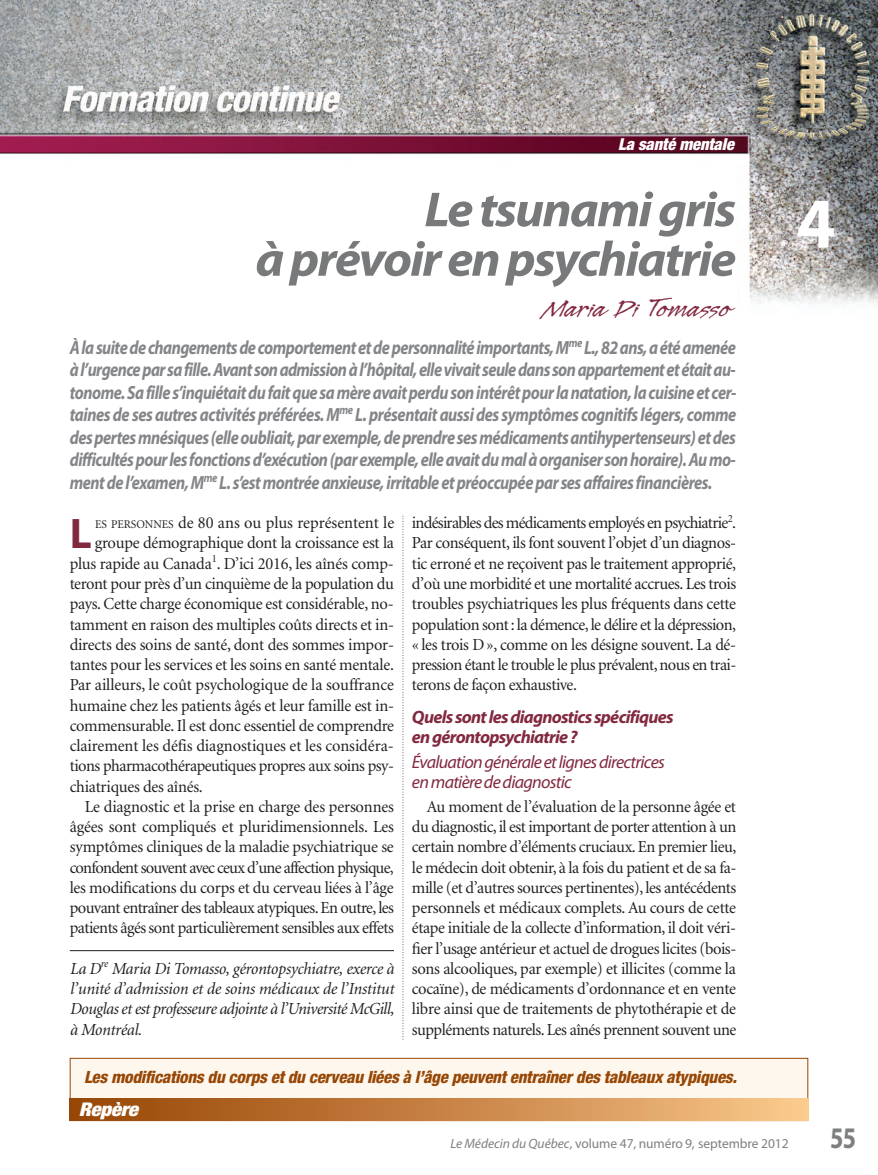
<style>
.page{position:relative;width:878px;height:1175px;background:#fff}
.page>*{position:absolute;margin:0;border:0;box-sizing:border-box;transform-origin:0 0}
.t1{font:700 72px "Myriad Pro";color:#fff}
.t2{font:italic 700 49.5px/49.5px "Myriad Pro";letter-spacing:-.035em;color:#77797b;text-align:right;scale:1.05 1}
.t3{font:700 42.9px "Myriad Pro";color:#82293f}
.t4{font:700 30px "Myriad Pro";color:#7d7f81;scale:.8 1}
.t5{font:27px "Legault Std";color:#82293f;scale:1.2 1}
.t6{font:italic 700 19.2px/22.5px "Myriad Pro";letter-spacing:-.03em;color:#838588;text-align:justify;scale:.85 1}
.t7{font:italic 900 condensed 18.9px "Helvetica Neue";letter-spacing:-.015em;color:#fff;scale:1.11 1}
.t8{font:italic 18px/20.2px "Myriad Pro";letter-spacing:-.04em;color:#82293f}
.t9{font:italic 700 18px/20.2px "Myriad Pro";letter-spacing:-.04em;color:#82293f}
.t10{font:16.8px/20.2px "Minion";letter-spacing:-.015em;color:#231f20;text-align:justify}
.t11{font:italic 16.8px/20.2px "Minion";letter-spacing:-.03em;color:#231f20;text-align:justify}
.t12{font:italic 800 condensed 16.8px "Helvetica Neue";letter-spacing:-.015em;color:#974705}
.t13{font:16.8px "Minion";letter-spacing:-.045em;color:#231f20}
.t14{font:16.8px "Minion";letter-spacing:-.035em;color:#231f20}
.t15{font:italic 900 condensed 16.5px "Helvetica Neue";letter-spacing:-.005em;color:#fff}
.t16{font:13.5px "Myriad Pro";letter-spacing:-.005em;color:#7d7f81}
.s1{font-size:11.85px}
.s2{font-style:italic}
</style>
<div class="page">
<img style="left:0;top:0;width:878px;height:304px">
<svg style="left:402px;top:516px;width:1px;height:524px"></svg>
<hr style="left:70px;top:950px;width:324px;height:1px;background:#231f20">
<div style="left:70px;top:1058px;width:737px;height:62px;background:#fef7ed"></div>
<div style="left:70px;top:1058px;width:738px;height:62px;border:1px solid #974705"></div>
<div style="left:70px;top:1098px;width:738px;height:22px;background:linear-gradient(to right,#954302,#fac68a)"></div>
<p class="t15" style="left:618px;top:138px;width:117px">La santé mentale</p>
<h2 class="t2" style="left:255px;top:189px;width:459px">Le tsunami gris<br>à prévoir en psychiatrie</h2>
<h3 class="t5" style="left:545px;top:290px;width:156px">Maria Di Tomasso</h3>
<p class="t6" style="left:70px;top:337px;width:785px">À la suite de changements de comportement et de personnalité importants, M<sup>me</sup> L., 82 ans, a été amenée à l’urgence par sa fille. Avant son admission à l’hôpital, elle vivait seule dans son appartement et était au&shy;tonome. Sa fille s’inquiétait du fait que sa mère avait perdu son intérêt pour la natation, la cuisine et cer&shy;taines de ses autres activités préférées. M<sup>me</sup> L. présentait aussi des symptômes cognitifs légers, comme des pertes mnésiques (elle oubliait, par exemple, de prendre ses médicaments antihypertenseurs) et des difficultés pour les fonctions d’exécution (par exemple, elle avait du mal à organiser son horaire). Au mo&shy;ment de l’examen, M<sup>me</sup> L. s’est montrée anxieuse, irritable et préoccupée par ses affaires financières.</p>
<p class="t10" style="left:412px;top:514px;width:326px">indésirables des médicaments employés en psychiatrie<sup>2</sup>.<br>Par conséquent, ils font souvent l’objet d’un diagnos&shy;tic erroné et ne reçoivent pas le traitement approprié, d’où une morbidité et une mortalité accrues. Les trois troubles psychiatriques les plus fréquents dans cette population sont : la démence, le délire et la dépression, « les trois D », comme on les désigne souvent. La dé&shy;pression étant le trouble le plus prévalent, nous en trai&shy;terons de façon exhaustive.</p>
<p class="t9" style="left:412px;top:708px;width:263px">Quels sont les diagnostics spécifiques en gérontopsychiatrie ?</p>
<p class="t8" style="left:412px;top:753px;width:254px">Évaluation générale et lignes directrices en matière de diagnostic</p>
<p class="t10" style="left:412px;top:797px;width:326px;text-indent:15px">Au moment de l’évaluation de la personne âgée et du diagnostic, il est important de porter attention à un certain nombre d’éléments cruciaux. En premier lieu, le médecin doit obtenir, à la fois du patient et de sa fa&shy;mille (et d’autres sources pertinentes), les antécédents personnels et médicaux complets. Au cours de cette étape initiale de la collecte d’information, il doit véri&shy;fier l’usage antérieur et actuel de drogues licites (bois&shy;sons alcooliques, par exemple) et illicites (comme la cocaïne), de médicaments d’ordonnance et en vente libre ainsi que de traitements de phytothérapie et de suppléments naturels. Les aînés prennent souvent une</p>
<h3 class="t3" style="left:70px;top:518px;width:23px">L</h3>
<p class="t10" style="left:95px;top:514px;width:301px"><span class="s1">ES PERSONNES</span> de 80 ans ou plus représentent le</p>
<p class="t10" style="left:95px;top:534px;width:301px">groupe démographique dont la croissance est la</p>
<p class="t10" style="left:70px;top:554px;width:325px">plus rapide au Canada<sup>1</sup>. D’ici 2016, les aînés comp-</p>
<p class="t10" style="left:70px;top:575px;width:325px">teront pour près d’un cinquième de la population du</p>
<p class="t10" style="left:70px;top:595px;width:325px">pays. Cette charge économique est considérable, no-</p>
<p class="t10" style="left:70px;top:615px;width:326px">tamment en raison des multiples coûts directs et in-</p>
<p class="t10" style="left:70px;top:635px;width:326px">directs des soins de santé, dont des sommes impor-</p>
<p class="t10" style="left:70px;top:656px;width:326px">tantes pour les services et les soins en santé mentale.</p>
<p class="t10" style="left:70px;top:676px;width:325px">Par ailleurs, le coût psychologique de la souffrance</p>
<p class="t10" style="left:70px;top:696px;width:326px">humaine chez les patients âgés et leur famille est in-</p>
<p class="t10" style="left:70px;top:716px;width:326px">commensurable. Il est donc essentiel de comprendre</p>
<p class="t10" style="left:70px;top:737px;width:325px">clairement les défis diagnostiques et les considéra-</p>
<p class="t10" style="left:70px;top:757px;width:326px">tions pharmacothérapeutiques propres aux soins psy-</p>
<p class="t10" style="left:70px;top:777px;width:134px">chiatriques des aînés.</p>
<p class="t10" style="left:85px;top:797px;width:311px">Le diagnostic et la prise en charge des personnes</p>
<p class="t10" style="left:70px;top:818px;width:326px">âgées sont compliqués et pluridimensionnels. Les</p>
<p class="t10" style="left:70px;top:838px;width:325px">symptômes cliniques de la maladie psychiatrique se</p>
<p class="t13" style="left:70px;top:860px;width:325px">confondent souvent avec ceux d’une affection physique,</p>
<p class="t10" style="left:70px;top:878px;width:325px">les modifications du corps et du cerveau liées à l’âge</p>
<p class="t14" style="left:70px;top:901px;width:326px">pouvant entraîner des tableaux atypiques. En outre, les</p>
<p class="t10" style="left:70px;top:919px;width:325px">patients âgés sont particulièrement sensibles aux effets</p>
<p class="t11" style="left:70px;top:959px;width:326px">La D<sup>re</sup> Maria Di Tomasso, gérontopsychiatre, exerce à l’unité d’admission et de soins médicaux de l’Institut Douglas et est professeure adjointe à l’Université McGill, à Montréal.</p>
<p class="t12" style="left:84px;top:1071px;width:654px">Les modifications du corps et du cerveau liées à l’âge peuvent entraîner des tableaux atypiques.</p>
<p class="t7" style="left:79px;top:1102px;width:55px">Repère</p>
<p class="t16" style="left:450px;top:1138px;width:340px"><span class="s2">Le Médecin du Québec,</span> volume 47, numéro 9, septembre 2012</p>
<h1 class="t1" style="left:796px;top:196px;width:40px">4</h1>
<h3 class="t4" style="left:830px;top:1126px;width:34px">55</h3>
</div>
